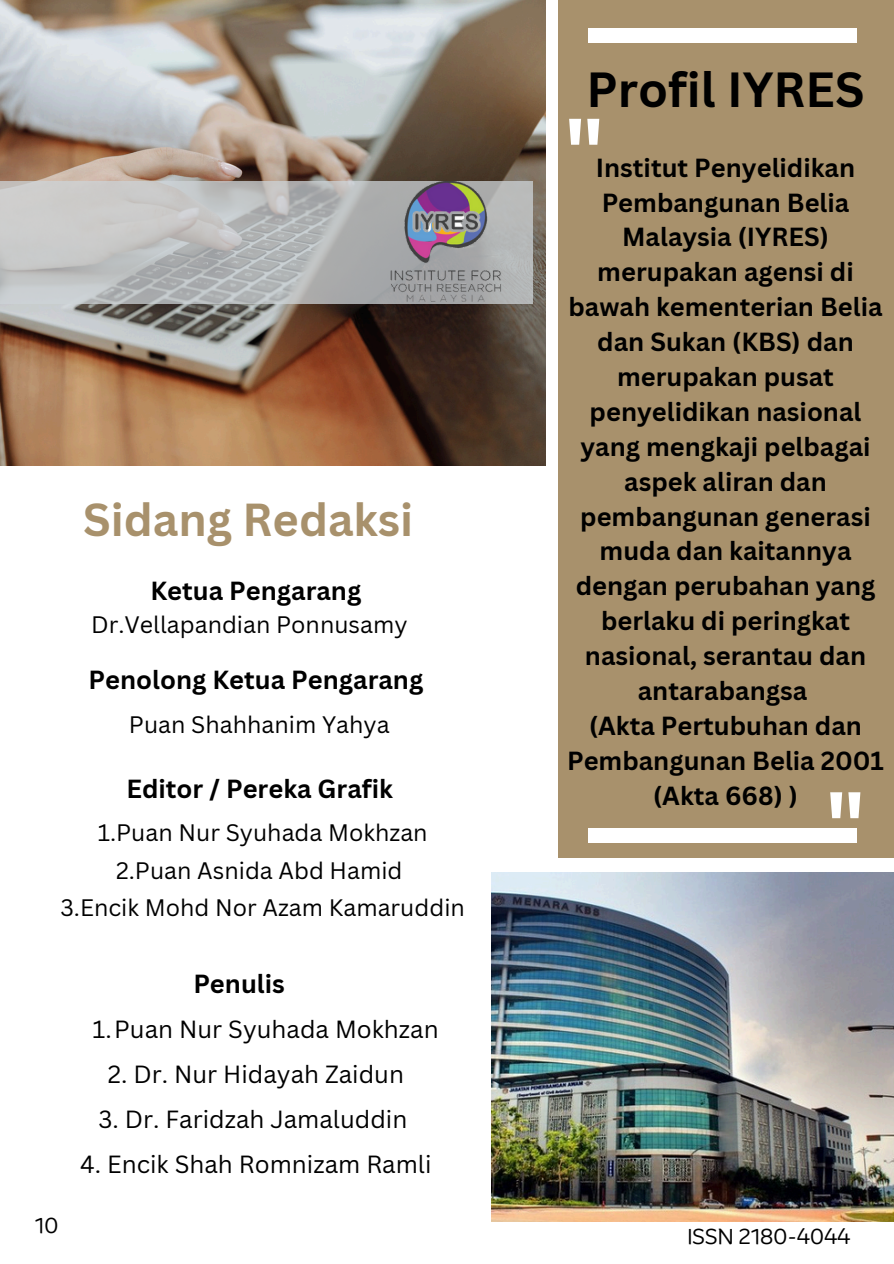
<style>
.page{position:relative;width:894px;height:1264px;background:#fff}
.page>*{position:absolute;margin:0;border:0;box-sizing:border-box;transform-origin:0 0}
.t1{font:700 87px "Canva Sans";color:#fff}
.t2{font:700 48px "Canva Sans";color:#000}
.t3{font:700 45px "Canva Sans";color:#a8916c}
.t4{font:700 25.5px/34.8px "Canva Sans";color:#000;text-align:center}
.t5{font:24.15px "Canva Sans";color:#000}
.t6{font:23.25px "Canva Sans";color:#000}
.t7{font:21px "Binate Display";color:#000}
</style>
<div class="page">
<img style="left:0;top:0;width:545px;height:465px">
<div style="left:558px;top:0;width:335px;height:857px;background:#a8916c"></div>
<svg style="left:0;top:181px;width:532px;height:123px;background:#bbbcbd"></svg>
<img style="left:382px;top:181px;width:129px;height:123px">
<img style="left:491px;top:872px;width:402px;height:349px">
<div style="left:588px;top:828px;width:268px;height:14px;background:#fff"></div>
<div style="left:588px;top:28px;width:268px;height:15px;background:#fff"></div>
<h2 class="t3" style="left:83px;top:487px;width:331px">Sidang Redaksi</h2>
<h3 class="t4" style="left:150px;top:572px;width:212px">Ketua Pengarang</h3>
<h3 class="t6" style="left:91px;top:608px;width:318px">Dr.Vellapandian Ponnusamy</h3>
<h3 class="t4" style="left:88px;top:661px;width:336px">Penolong Ketua Pengarang</h3>
<h3 class="t6" style="left:129px;top:707px;width:262px">Puan Shahhanim Yahya</h3>
<p class="t4" style="left:126px;top:770px;width:268px">Editor / Pereka Grafik</p>
<h3 class="t6" style="left:98px;top:816px;width:331px">1.Puan Nur Syuhada Mokhzan</h3>
<h3 class="t6" style="left:116px;top:853px;width:288px">2.Puan Asnida Abd Hamid</h3>
<p class="t6" style="left:60px;top:890px;width:406px">3.Encik Mohd Nor Azam Kamaruddin</p>
<h2 class="t4" style="left:193px;top:965px;width:93px">Penulis</h2>
<p class="t7" style="left:36px;top:1205px;width:24px">10</p>
<p class="t5" style="left:92px;top:1011px;width:347px">1.Puan Nur Syuhada Mokhzan</p>
<h3 class="t5" style="left:108px;top:1056px;width:297px">2. Dr. Nur Hidayah Zaidun</h3>
<h2 class="t5" style="left:98px;top:1101px;width:310px">3. Dr. Faridzah Jamaluddin</h2>
<p class="t5" style="left:80px;top:1146px;width:352px">4. Encik Shah Romnizam Ramli</p>
<h2 class="t2" style="left:586px;top:55px;width:279px">Profil IYRES</h2>
<h2 class="t1" style="left:564px;top:88px;width:42px">"</h2>
<h1 class="t4" style="left:567px;top:149px;width:318px">Institut Penyelidikan<br>Pembangunan Belia<br>Malaysia (IYRES) merupakan agensi di bawah kementerian Belia dan Sukan (KBS) dan merupakan pusat penyelidikan nasional yang mengkaji pelbagai aspek aliran dan pembangunan generasi muda dan kaitannya dengan perubahan yang berlaku di peringkat nasional, serantau dan antarabangsa<br>(Akta Pertubuhan dan<br>Pembangunan Belia 2001 (Akta 668) )</h1>
<h3 class="t1" style="left:825px;top:761px;width:42px">"</h3>
<h1 class="t7" style="left:687px;top:1216px;width:164px">ISSN 2180-4044</h1>
</div>
